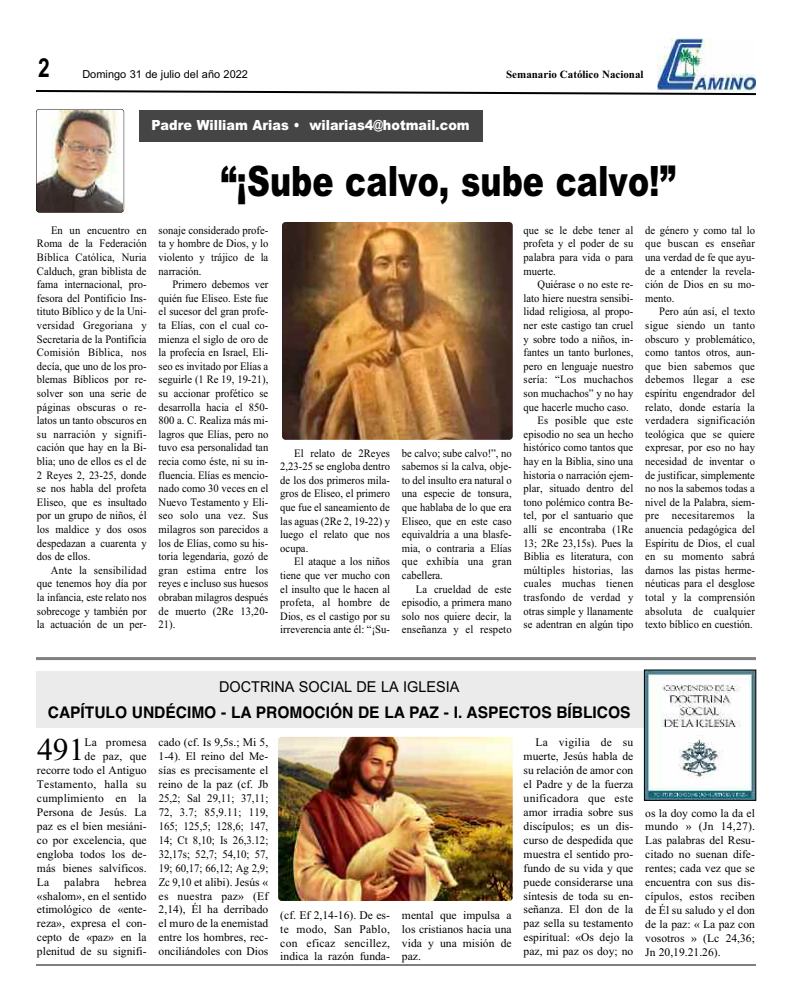
<style>
.page{position:relative;width:792px;height:1008px;background:#fff}
.page>*{position:absolute;margin:0;border:0;box-sizing:border-box;transform-origin:0 0}
.t1{font:900 41.9px "Arial";color:#000;scale:.76 1}
.t2{font:31.7px "Times New Roman";color:#000}
.t3{font:700 26.2px "Arial";color:#000;scale:.8 1}
.t4{font:700 16px "Helvetica";color:#000}
.t5{font:15px "Arial";color:#000;scale:.96 1}
.t6{font:900 14px "Arial";color:#fff;scale:.92 1}
.t7{font:11.6px/13.9px "Times New Roman";color:#000;text-align:justify}
.t8{font:11.6px "Times New Roman";letter-spacing:.02em;color:#000}
.t9{font:11.3px/13.6px "Times New Roman";color:#000;text-align:justify;scale:.94 1}
.t10{font:11.3px "Times New Roman";letter-spacing:.02em;color:#000;scale:.94 1}
.t11{font:11px "Arial";color:#000}
.t12{font:700 11px "Times New Roman";color:#000}
</style>
<div class="page">
<svg style="left:36px;top:90px;width:720px;height:6px"></svg>
<hr style="left:36px;top:657px;width:720px;height:3px;background:#808080">
<img style="left:657px;top:38px;width:99px;height:53px">
<div style="left:36px;top:671px;width:608px;height:57px;background:#ebebeb"></div>
<img style="left:36px;top:110px;width:86px;height:102px">
<div style="left:36px;top:109px;width:88px;height:104px;border:1px solid #000;border-radius:3px"></div>
<div style="left:139px;top:110px;width:343px;height:32px;background:#454545"></div>
<img style="left:646px;top:672px;width:108px;height:127px">
<div style="left:644px;top:670px;width:112px;height:131px;border:1px solid #000"></div>
<hr style="left:36px;top:964px;width:720px;height:2px;background:#000">
<img style="left:282px;top:222px;width:231px;height:218px;border-radius:4px">
<img style="left:279px;top:737px;width:234px;height:164px;border-radius:4px">
<h3 class="t3" style="left:38px;top:53px;width:16px">2</h3>
<p class="t11" style="left:82px;top:68px;width:167px">Domingo 31 de julio del año 2022</p>
<p class="t12" style="left:506px;top:67px;width:139px">Semanario Católico Nacional</p>
<p class="t6" style="left:151px;top:117px;width:348px">Padre William Arias • wilarias4@hotmail.com</p>
<h1 class="t1" style="left:221px;top:157px;width:600px">“¡Sube calvo, sube calvo!”</h1>
<p class="t9" style="left:37px;top:223px;width:118px;text-indent:14px">En un encuentro en Roma de la Federación Bíblica Católica, Nuria Calduch, gran biblista de fama internacional, pro&shy;fesora del Pontificio Ins&shy;tituto Bíblico y de la Uni&shy;versidad Gregoriana y Secretaria de la Pontificia Comisión Bíblica, nos decía, que uno de los pro&shy;blemas Bíblicos por re&shy;solver son una serie de páginas obscuras o re&shy;latos un tanto obscuros en su narración y signifi&shy;cación que hay en la Bi&shy;blia; uno de ellos es el de 2 Reyes 2, 23-25, donde se nos habla del profeta Eliseo, que es insultado por un grupo de niños, él los maldice y dos osos despedazan a cuarenta y dos de ellos.</p>
<p class="t9" style="left:37px;top:563px;width:118px;text-indent:14px">Ante la sensibilidad que tenemos hoy día por la infancia, este relato nos sobrecoge y también por la actuación de un per-</p>
<p class="t9" style="left:159px;top:223px;width:118px">sonaje considerado profe&shy;ta y hombre de Dios, y lo violento y trájico de la narración.</p>
<p class="t9" style="left:159px;top:278px;width:118px;text-indent:14px">Primero debemos ver quién fue Eliseo. Este fue el sucesor del gran profe&shy;ta Elías, con el cual co&shy;mienza el siglo de oro de la profecía en Israel, Eli&shy;seo es invitado por Elías a seguirle (1 Re 19, 19-21), su accionar profético se desarrolla hacia el 850- 800 a. C. Realiza más mi&shy;lagros que Elías, pero no tuvo esa personalidad tan recia como éste, ni su in&shy;fluencia. Elías es mencio&shy;nado como 30 veces en el Nuevo Testamento y Eli&shy;seo solo una vez. Sus milagros son parecidos a los de Elías, como su his&shy;toria legendaria, gozó de gran estima entre los reyes e incluso sus huesos obraban milagros después de muerto (2Re 13,20- 21).</p>
<p class="t9" style="left:280px;top:446px;width:118px;text-indent:14px">El relato de 2Reyes 2,23-25 se engloba dentro de los dos primeros mila&shy;gros de Eliseo, el primero que fue el saneamiento de las aguas (2Re 2, 19-22) y luego el relato que nos ocupa.</p>
<p class="t9" style="left:280px;top:555px;width:118px;text-indent:14px">El ataque a los niños tiene que ver mucho con el insulto que le hacen al profeta, al hombre de Dios, es el castigo por su irreverencia ante él: “¡Su-</p>
<p class="t9" style="left:402px;top:446px;width:118px">be calvo; sube calvo!”, no sabemos si la calva, obje&shy;to del insulto era natural o una especie de tonsura, que hablaba de lo que era Eliseo, que en este caso equivaldría a una blasfe&shy;mia, o contraria a Elías que exhibía una gran cabellera.</p>
<p class="t9" style="left:402px;top:582px;width:118px;text-indent:14px">La crueldad de este episodio, a primera mano solo nos quiere decir, la enseñanza y el respeto</p>
<p class="t9" style="left:524px;top:223px;width:118px">que se le debe tener al profeta y el poder de su palabra para vida o para muerte.</p>
<p class="t9" style="left:538px;top:278px;width:103px">Quiérase o no este re-</p>
<p class="t9" style="left:524px;top:291px;width:118px">lato hiere nuestra sensibi-</p>
<p class="t9" style="left:524px;top:305px;width:118px">lidad religiosa, al propo-</p>
<p class="t9" style="left:524px;top:318px;width:118px">ner este castigo tan cruel</p>
<p class="t9" style="left:524px;top:332px;width:118px">y sobre todo a niños, in-</p>
<p class="t9" style="left:524px;top:346px;width:118px">fantes un tanto burlones,</p>
<p class="t9" style="left:524px;top:359px;width:118px">pero en lenguaje nuestro</p>
<p class="t10" style="left:524px;top:373px;width:118px">sería: “Los muchachos</p>
<p class="t9" style="left:524px;top:386px;width:118px">son muchachos” y no hay</p>
<p class="t9" style="left:524px;top:400px;width:113px">que hacerle mucho caso.</p>
<p class="t9" style="left:538px;top:414px;width:103px">Es posible que este</p>
<p class="t9" style="left:524px;top:427px;width:118px">episodio no sea un hecho</p>
<p class="t9" style="left:524px;top:441px;width:118px">histórico como tantos que</p>
<p class="t9" style="left:524px;top:454px;width:118px">hay en la Biblia, sino una</p>
<p class="t9" style="left:524px;top:468px;width:118px">historia o narración ejem-</p>
<p class="t9" style="left:524px;top:482px;width:118px">plar, situado dentro del</p>
<p class="t9" style="left:524px;top:495px;width:118px">tono polémico contra Be-</p>
<p class="t9" style="left:524px;top:509px;width:118px">tel, por el santuario que</p>
<p class="t9" style="left:524px;top:522px;width:118px">allí se encontraba (1Re</p>
<p class="t9" style="left:524px;top:536px;width:118px">13; 2Re 23,15s). Pues la</p>
<p class="t9" style="left:524px;top:550px;width:118px">Biblia es literatura, con</p>
<p class="t10" style="left:524px;top:563px;width:118px">múltiples historias, las</p>
<p class="t10" style="left:524px;top:577px;width:118px">cuales muchas tienen</p>
<p class="t10" style="left:524px;top:591px;width:118px">trasfondo de verdad y</p>
<p class="t9" style="left:524px;top:604px;width:118px">otras simple y llanamente</p>
<p class="t9" style="left:524px;top:618px;width:118px">se adentran en algún tipo</p>
<p class="t9" style="left:645px;top:223px;width:118px">de género y como tal lo que buscan es enseñar una verdad de fe que ayu&shy;de a entender la revela&shy;ción de Dios en su mo&shy;mento.</p>
<p class="t9" style="left:645px;top:305px;width:118px;text-indent:14px">Pero aún así, el texto sigue siendo un tanto obscuro y problemático, como tantos otros, aun&shy;que bien sabemos que debemos llegar a ese espíritu engendrador del relato, donde estaría la verdadera significación teológica que se quiere expresar, por eso no hay necesidad de inventar o de justificar, simplemente no nos la sabemos todas a nivel de la Palabra, siem&shy;pre necesitaremos la anuencia pedagógica del Espíritu de Dios, el cual en su momento sabrá darnos las pistas herme&shy;néuticas para el desglose total y la comprensión absoluta de cualquier texto bíblico en cuestión.</p>
<h3 class="t5" style="left:219px;top:678px;width:252px">DOCTRINA SOCIAL DE LA IGLESIA</h3>
<h3 class="t4" style="left:48px;top:703px;width:584px">CAPÍTULO UNDÉCIMO - LA PROMOCIÓN DE LA PAZ - I. ASPECTOS BÍBLICOS</h3>
<h2 class="t2" style="left:37px;top:731px;width:49px">491</h2>
<p class="t8" style="left:85px;top:736px;width:64px">La promesa</p>
<p class="t7" style="left:84px;top:749px;width:64px">de paz, que</p>
<p class="t7" style="left:37px;top:763px;width:111px">recorre todo el Antiguo</p>
<p class="t8" style="left:37px;top:777px;width:111px">Testamento, halla su</p>
<p class="t8" style="left:37px;top:791px;width:111px">cumplimiento en la</p>
<p class="t7" style="left:37px;top:805px;width:111px">Persona de Jesús. La</p>
<p class="t7" style="left:37px;top:819px;width:111px">paz es el bien mesiáni-</p>
<p class="t7" style="left:37px;top:833px;width:111px">co por excelencia, que</p>
<p class="t7" style="left:37px;top:847px;width:111px">engloba todos los de-</p>
<p class="t7" style="left:37px;top:861px;width:111px">más bienes salvíficos.</p>
<p class="t7" style="left:37px;top:875px;width:14px">La</p>
<p class="t8" style="left:64px;top:875px;width:37px">palabra</p>
<p class="t7" style="left:37px;top:875px;width:111px;text-indent:78px">hebrea «shalom», en el sentido etimológico de «ente&shy;reza», expresa el con&shy;cepto de «paz» en la plenitud de su signifi-</p>
<p class="t7" style="left:159px;top:736px;width:111px">cado (cf. Is 9,5s.; Mi 5, 1-4). El reino del Me&shy;sías es precisamente el reino de la paz (cf. Jb 25,2; Sal 29,11; 37,11; 72, 3.7; 85,9.11; 119, 165; 125,5; 128,6; 147, 14; Ct 8,10; Is 26,3.12; 32,17s; 52,7; 54,10; 57, 19; 60,17; 66,12; Ag 2,9; Zc 9,10 et alibi). Jesús « es nuestra paz» (Ef 2,14), Él ha derribado el muro de la enemistad entre los hombres, rec&shy;onciliándoles con Dios</p>
<p class="t7" style="left:280px;top:908px;width:111px">(cf. Ef 2,14-16). De es&shy;te modo, San Pablo, con eficaz sencillez, indica la razón funda-</p>
<p class="t7" style="left:402px;top:908px;width:111px">mental que impulsa a los cristianos hacia una vida y una misión de paz.</p>
<p class="t7" style="left:524px;top:736px;width:111px;text-indent:12px">La vigilia de su muerte, Jesús habla de su relación de amor con el Padre y de la fuerza unificadora que este amor irradia sobre sus discípulos; es un dis&shy;curso de despedida que muestra el sentido pro&shy;fundo de su vida y que puede considerarse una síntesis de toda su en&shy;señanza. El don de la paz sella su testamento espiritual: «Os dejo la paz, mi paz os doy; no</p>
<p class="t7" style="left:645px;top:806px;width:111px">os la doy como la da el mundo » (Jn 14,27).<br>Las palabras del Resu&shy;citado no suenan dife&shy;rentes; cada vez que se encuentra con sus dis&shy;cípulos, estos reciben de Él su saludo y el don de la paz: « La paz con vosotros » (Lc 24,36; Jn 20,19.21.26).</p>
</div>
